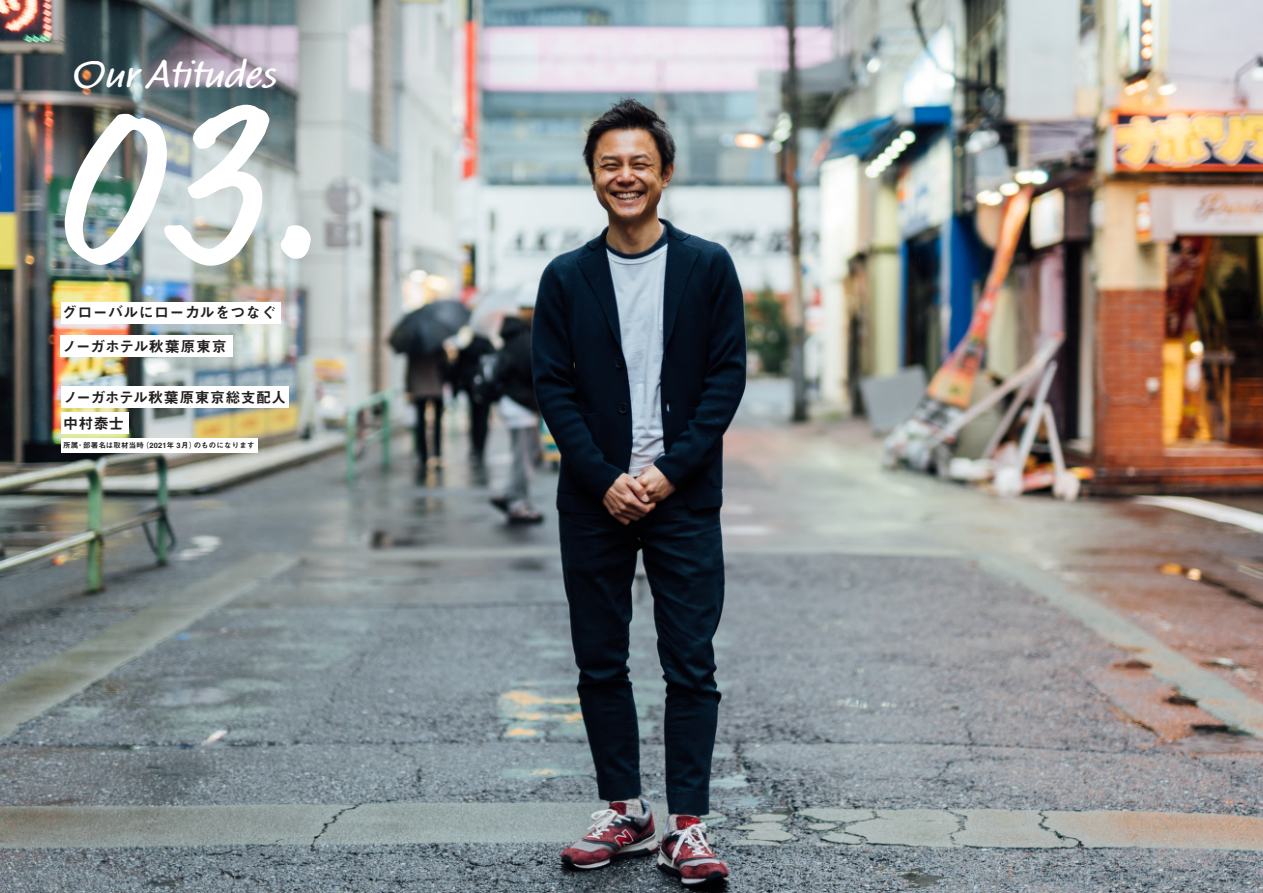
<style>
.page{position:relative;width:1263px;height:893px;background:#fff}
.page>*{position:absolute;margin:0;border:0;box-sizing:border-box;transform-origin:0 0}
.t1{font:241.65px "Market Pro";color:#fff}
.t2{font:600 40.5px "Calliope MVB";color:#fff}
.t3{font:15px/26.2px "Midashi Go MB31";letter-spacing:.02em;color:#231f20}
.t4{font:7.5px "Midashi Go MB31";letter-spacing:.02em;color:#231f20}
</style>
<div class="page">
<img style="left:0;top:0;width:1263px;height:893px">
<div style="left:61px;top:386px;width:227px;height:21px;background:#fff"></div>
<div style="left:61px;top:412px;width:67px;height:22px;background:#fff"></div>
<div style="left:61px;top:303px;width:219px;height:21px;background:#fff"></div>
<div style="left:61px;top:336px;width:172px;height:21px;background:#fff"></div>
<div style="left:61px;top:438px;width:197px;height:15px;background:#fff"></div>
<h2 class="t2" style="left:73px;top:49px;width:206px">Our Atitudes</h2>
<h1 class="t1" style="left:50px;top:16px;width:278px">03.</h1>
<p class="t3" style="left:62px;top:300px;width:215px">グローバルにローカルをつなぐ</p>
<p class="t3" style="left:62px;top:334px;width:166px">ノーガホテル秋葉原東京</p>
<p class="t3" style="left:63px;top:384px;width:225px">ノーガホテル秋葉原東京総支配人中村泰士</p>
<p class="t4" style="left:63px;top:441px;width:193px">所属・部署名は取材当時（2021年 3月）のものになります</p>
</div>
